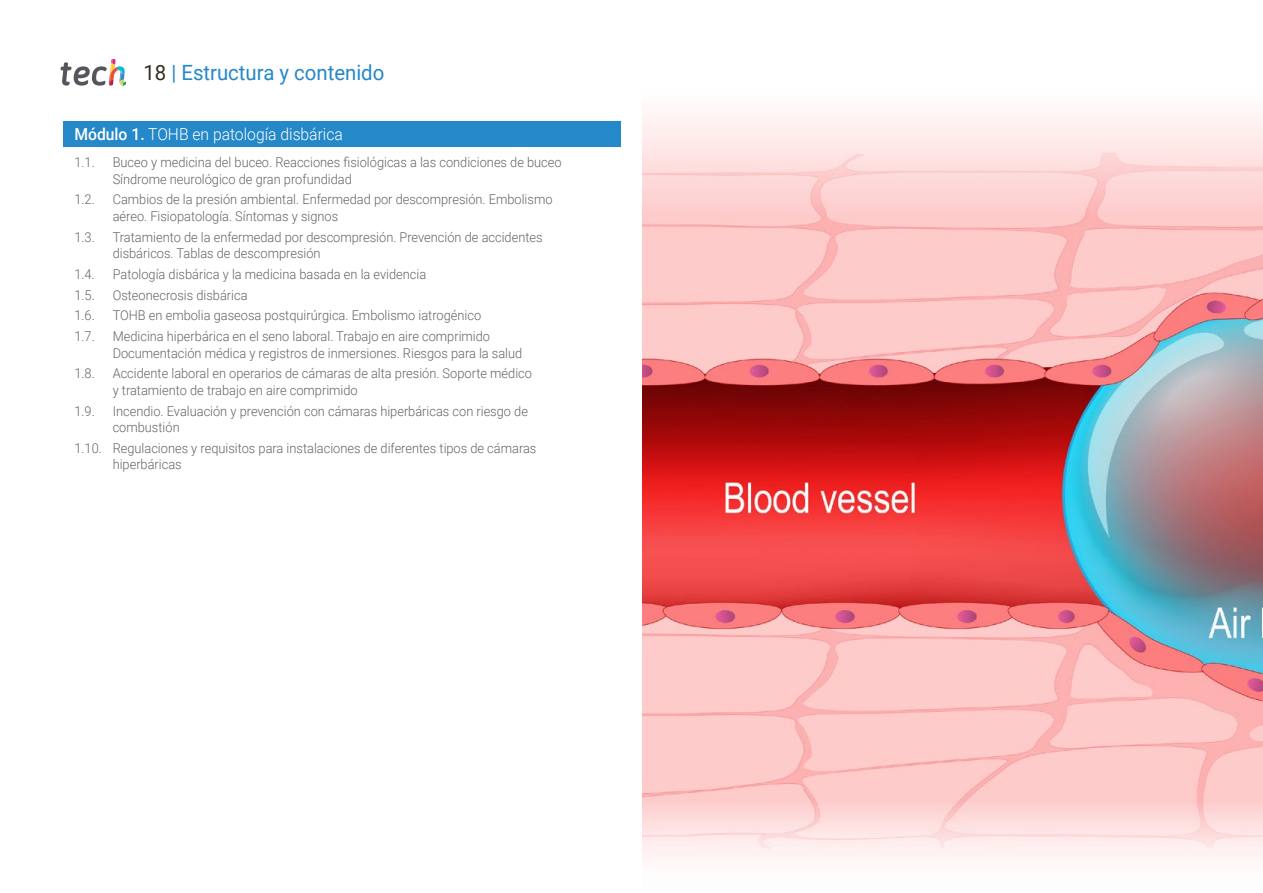
<style>
.page{position:relative;width:1263px;height:893px;background:#fff}
.page>*{position:absolute;margin:0;border:0;box-sizing:border-box;transform-origin:0 0}
.t1{font:21px "Roboto";color:#2488c9}
.t2{font:300 16.5px "Roboto";color:#fff;scale:.95 1}
.t3{font:300 13.5px/16.5px "Roboto";color:#61646a;scale:.95 1}
.s1{color:#312e20}
.s2{font-weight:500}
</style>
<div class="page">
<div style="left:63px;top:121px;width:558px;height:25px;background:#2488c9"></div>
<img style="left:642px;top:114px;width:621px;height:747px">
<svg style="left:61px;top:59px;width:65px;height:27px"></svg>
<h1 class="t1" style="left:144px;top:57px;width:242px"><span class="s1">18</span> | Estructura y contenido</h1>
<p class="t2" style="left:74px;top:123px;width:284px"><span class="s2">Módulo 1.</span> TOHB en patología disbárica</p>
<p class="t3" style="left:74px;top:154px;width:23px">1.1.</p>
<p class="t3" style="left:113px;top:154px;width:474px">Buceo y medicina del buceo. Reacciones fisiológicas a las condiciones de buceo<br>Síndrome neurológico de gran profundidad</p>
<p class="t3" style="left:74px;top:191px;width:23px">1.2.</p>
<p class="t3" style="left:113px;top:191px;width:464px">Cambios de la presión ambiental. Enfermedad por descompresión. Embolismo aéreo. Fisiopatología. Síntomas y signos</p>
<p class="t3" style="left:74px;top:228px;width:23px">1.3.</p>
<p class="t3" style="left:113px;top:228px;width:454px">Tratamiento de la enfermedad por descompresión. Prevención de accidentes disbáricos. Tablas de descompresión</p>
<p class="t3" style="left:74px;top:265px;width:23px">1.4.</p>
<p class="t3" style="left:113px;top:265px;width:332px">Patología disbárica y la medicina basada en la evidencia</p>
<p class="t3" style="left:74px;top:286px;width:23px">1.5.</p>
<p class="t3" style="left:113px;top:286px;width:143px">Osteonecrosis disbárica</p>
<p class="t3" style="left:74px;top:307px;width:23px">1.6.</p>
<p class="t3" style="left:113px;top:307px;width:389px">TOHB en embolia gaseosa postquirúrgica. Embolismo iatrogénico</p>
<p class="t3" style="left:74px;top:328px;width:23px">1.7.</p>
<p class="t3" style="left:113px;top:328px;width:433px">Medicina hiperbárica en el seno laboral. Trabajo en aire comprimido<br>Documentación médica y registros de inmersiones. Riesgos para la salud</p>
<p class="t3" style="left:74px;top:365px;width:23px">1.8.</p>
<p class="t3" style="left:113px;top:365px;width:443px">Accidente laboral en operarios de cámaras de alta presión. Soporte médico y tratamiento de trabajo en aire comprimido</p>
<p class="t3" style="left:74px;top:402px;width:23px">1.9.</p>
<p class="t3" style="left:113px;top:402px;width:439px">Incendio. Evaluación y prevención con cámaras hiperbáricas con riesgo de combustión</p>
<p class="t3" style="left:113px;top:439px;width:448px;text-indent:-38px">1.10. Regulaciones y requisitos para instalaciones de diferentes tipos de cámaras hiperbáricas</p>
</div>
